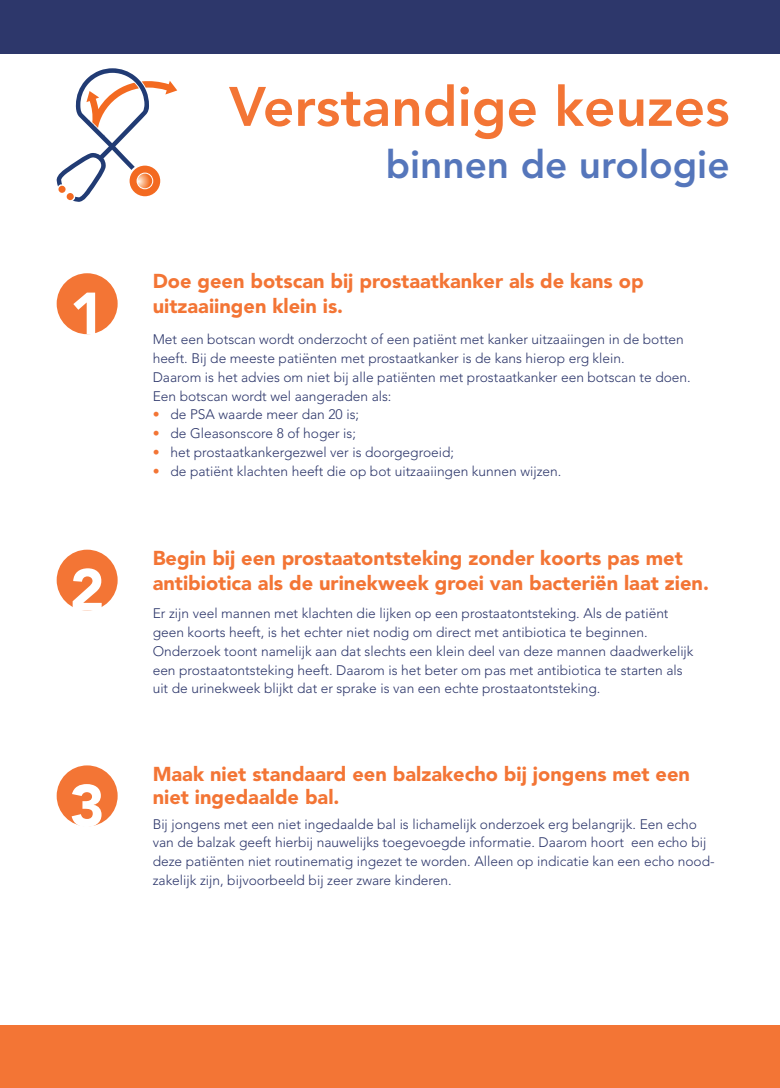
<style>
.page{position:relative;width:780px;height:1088px;background:#fff}
.page>*{position:absolute;margin:0;border:0;box-sizing:border-box;transform-origin:0 0}
.t1{font:900 58.75px "Avenir LT Std";color:#fff}
.t2{font:800 55px "Avenir LT Std";color:#f37535}
.t3{font:800 38.75px "Avenir LT Std";color:#5576bb}
.t4{font:900 20px/25px "Avenir LT Std";color:#f37535}
.t5{font:300 13.75px/18.8px "Avenir LT Std";color:#2d376b}
.s1{color:#f37535}
</style>
<div class="page">
<svg style="left:57px;top:68px;width:120px;height:134px"></svg>
<svg style="left:138px;top:174px;width:14px;height:14px"></svg>
<div style="left:0;top:1026px;width:780px;height:62px;background:#f37535"></div>
<div style="left:0;top:0;width:780px;height:53px;background:#2d376b"></div>
<div style="left:57px;top:273px;width:61px;height:61px;background:#f37535;border-radius:50%"></div>
<div style="left:57px;top:550px;width:61px;height:61px;background:#f37535;border-radius:50%"></div>
<div style="left:57px;top:765px;width:61px;height:61px;background:#f37535;border-radius:50%"></div>
<h1 class="t1" style="left:70px;top:278px;width:36px">1</h1>
<h1 class="t1" style="left:70px;top:555px;width:36px">2</h1>
<h1 class="t1" style="left:70px;top:770px;width:36px">3</h1>
<h2 class="t2" style="left:229px;top:74px;width:502px">Verstandige keuzes</h2>
<h3 class="t3" style="left:385px;top:141px;width:345px">binnen de urologie</h3>
<h3 class="t4" style="left:153px;top:269px;width:492px">Doe geen botscan bij prostaatkanker als de kans op uitzaaiingen klein is.</h3>
<p class="t5" style="left:153px;top:330px;width:539px">Met een botscan wordt onderzocht of een patiënt met kanker uitzaaiingen in de botten heeft. Bij de meeste patiënten met prostaatkanker is de kans hierop erg klein.<br>Daarom is het advies om niet bij alle patiënten met prostaatkanker een botscan te doen.<br>Een botscan wordt wel aangeraden als:</p>
<p class="t5" style="left:153px;top:405px;width:208px"><span class="s1">•</span> de PSA waarde meer dan 20 is;</p>
<p class="t5" style="left:153px;top:424px;width:205px"><span class="s1">•</span> de Gleasonscore 8 of hoger is;</p>
<p class="t5" style="left:153px;top:443px;width:303px"><span class="s1">•</span> het prostaatkankergezwel ver is doorgegroeid;</p>
<p class="t5" style="left:153px;top:461px;width:410px"><span class="s1">•</span> de patiënt klachten heeft die op bot uitzaaiingen kunnen wijzen.</p>
<h3 class="t4" style="left:153px;top:545px;width:557px">Begin bij een prostaatontsteking zonder koorts pas met antibiotica als de urinekweek groei van bacteriën laat zien.</h3>
<p class="t5" style="left:153px;top:604px;width:542px">Er zijn veel mannen met klachten die lijken op een prostaatontsteking. Als de patiënt geen koorts heeft, is het echter niet nodig om direct met antibiotica te beginnen.<br>Onderzoek toont namelijk aan dat slechts een klein deel van deze mannen daadwerkelijk een prostaatontsteking heeft. Daarom is het beter om pas met antibiotica te starten als uit de urinekweek blijkt dat er sprake is van een echte prostaatontsteking.</p>
<h3 class="t4" style="left:153px;top:761px;width:539px;line-height:23.8px">Maak niet standaard een balzakecho bij jongens met een niet ingedaalde bal.</h3>
<p class="t5" style="left:153px;top:814px;width:563px">Bij jongens met een niet ingedaalde bal is lichamelijk onderzoek erg belangrijk. Een echo van de balzak geeft hierbij nauwelijks toegevoegde informatie. Daarom hoort een echo bij deze patiënten niet routinematig ingezet te worden. Alleen op indicatie kan een echo nood&shy;zakelijk zijn, bijvoorbeeld bij zeer zware kinderen.</p>
</div>
